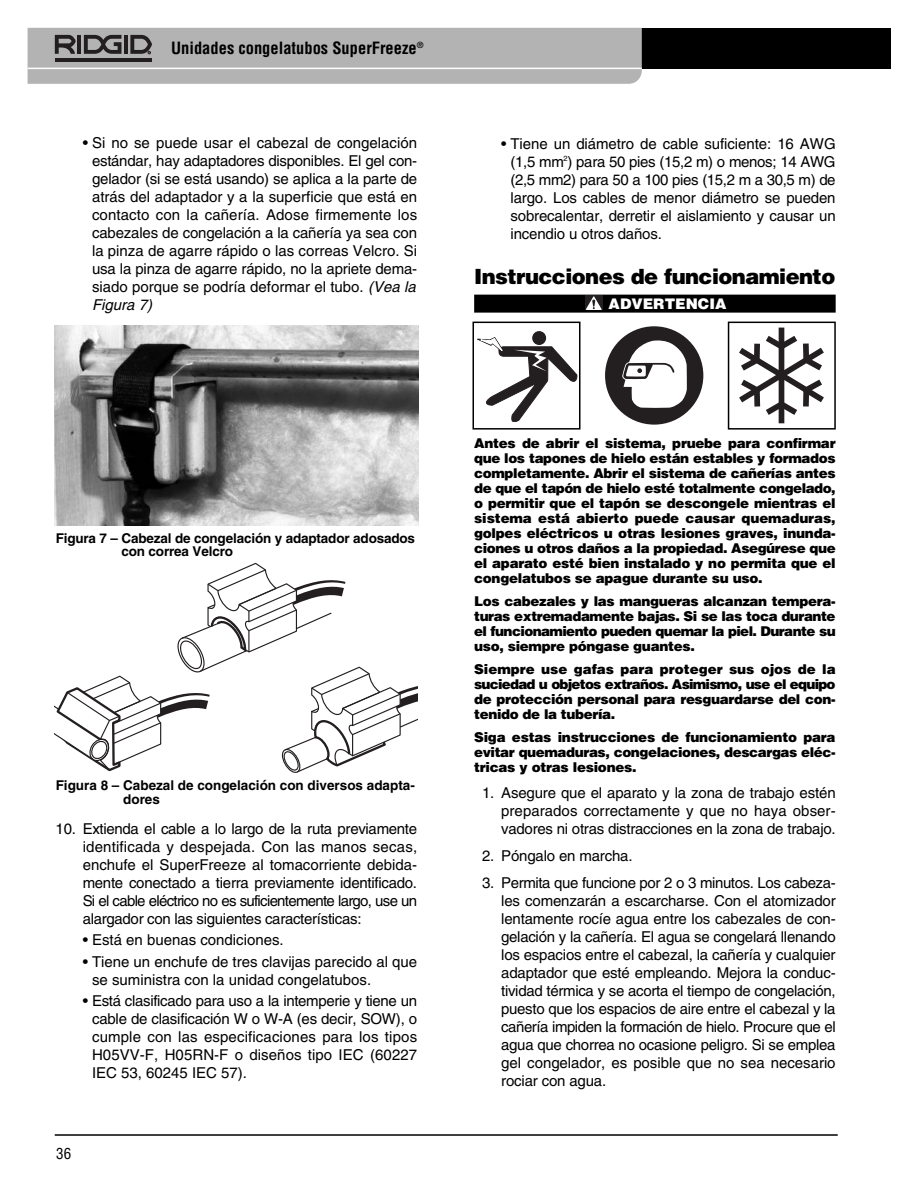
<style>
.page{position:relative;width:918px;height:1188px;background:#fff}
.page>*{position:absolute;margin:0;border:0;box-sizing:border-box;transform-origin:0 0}
.t1{font:900 21px "Helvetica";letter-spacing:-.025em;color:#000}
.t2{font:700 condensed 16.5px "Helvetica";color:#000}
.t3{font:15px/18px "Helvetica";color:#000;text-align:justify}
.t4{font:condensed 15px "Helvetica";color:#000}
.t5{font:900 14.7px "Helvetica";color:#fff}
.t6{font:900 13.5px/15px "Helvetica";letter-spacing:-.025em;color:#000;text-align:justify}
.t7{font:700 13.5px/13.5px "Helvetica";letter-spacing:-.01em;color:#000}
.s1{font-style:italic}
</style>
<div class="page">
<hr style="left:55px;top:1134px;width:783px;height:2px;background:#000">
<div style="left:464px;top:28px;width:427px;height:41px;background:#000"></div>
<svg style="left:28px;top:28px;width:614px;height:56px;background:#afafaf"></svg>
<div style="left:474px;top:295px;width:362px;height:18px;background:#000"></div>
<div style="left:585px;top:295px;width:17px;height:15px;background:#231f20"></div>
<svg style="left:586px;top:296px;width:16px;height:14px"></svg>
<img style="left:55px;top:325px;width:363px;height:201px">
<svg style="left:477px;top:331px;width:100px;height:91px"></svg>
<div style="left:472px;top:322px;width:108px;height:108px;border:2px solid #000"></div>
<div style="left:779px;top:328px;width:5px;height:95px;background:#231f20"></div>
<svg style="left:739px;top:332px;width:85px;height:87px"></svg>
<div style="left:728px;top:322px;width:108px;height:108px;border:2px solid #000"></div>
<svg style="left:605px;top:326px;width:98px;height:99px"></svg>
<svg style="left:54px;top:563px;width:364px;height:210px"></svg>
<p class="t2" style="left:171px;top:41px;width:254px">Unidades congelatubos SuperFreeze<sup>®</sup></p>
<p class="t3" style="left:92px;top:135px;width:328px;text-indent:-9px">• Si no se puede usar el cabezal de congelación estándar, hay adaptadores disponibles. El gel con&shy;gelador (si se está usando) se aplica a la parte de atrás del adaptador y a la superficie que está en contacto con la cañería. Adose firmemente los cabezales de congelación a la cañería ya sea con la pinza de agarre rápido o las correas Velcro. Si usa la pinza de agarre rápido, no la apriete dema&shy;siado porque se podría deformar el tubo. <span class="s1">(Vea la Figura 7)</span></p>
<p class="t7" style="left:121px;top:532px;width:295px;text-indent:-66px">Figura 7 – Cabezal de congelación y adaptador adosados con correa Velcro</p>
<p class="t7" style="left:123px;top:780px;width:293px;text-indent:-68px">Figura 8 – Cabezal de congelación con diversos adapta&shy;dores</p>
<p class="t3" style="left:83px;top:821px;width:336px;text-indent:-27px">10. Extienda el cable a lo largo de la ruta previamente identificada y despejada. Con las manos secas, enchufe el SuperFreeze al tomacorriente debida&shy;mente conectado a tierra previamente identificado.<br>Si el cable eléctrico no es suficientemente largo, use un alargador con las siguientes características:</p>
<p class="t3" style="left:83px;top:933px;width:203px">• Está en buenas condiciones.</p>
<p class="t3" style="left:92px;top:954px;width:327px;text-indent:-9px">• Tiene un enchufe de tres clavijas parecido al que se suministra con la unidad congelatubos.</p>
<p class="t3" style="left:92px;top:993px;width:327px;text-indent:-9px">• Está clasificado para uso a la intemperie y tiene un cable de clasificación W o W-A (es decir, SOW), o cumple con las especificaciones para los tipos H05VV-F, H05RN-F o diseños tipo IEC (60227<br>IEC 53, 60245 IEC 57).</p>
<p class="t4" style="left:56px;top:1148px;width:16px">36</p>
<p class="t3" style="left:511px;top:136px;width:327px;text-indent:-9px">• Tiene un diámetro de cable suficiente: 16 AWG (1,5 mm<sup>2</sup>) para 50 pies (15,2 m) o menos; 14 AWG (2,5 mm2) para 50 a 100 pies (15,2 m a 30,5 m) de largo. Los cables de menor diámetro se pueden sobrecalentar, derretir el aislamiento y causar un incendio u otros daños.</p>
<h1 class="t1" style="left:474px;top:269px;width:363px">Instrucciones de funcionamiento</h1>
<p class="t5" style="left:609px;top:298px;width:119px">ADVERTENCIA</p>
<p class="t6" style="left:474px;top:436px;width:363px">Antes de abrir el sistema, pruebe para confirmar que los tapones de hielo están estables y formados com ple tamente. Abrir el sistema de cañerías antes de que el tapón de hielo esté totalmente congelado, o permitir que el tapón se descongele mientras el sistema está abierto puede causar quemaduras, golpes eléctricos u otras lesiones graves, inunda&shy;ciones u otros daños a la propiedad. Asegúrese que el aparato esté bien instalado y no permita que el congelatubos se apague durante su uso.</p>
<p class="t6" style="left:474px;top:595px;width:363px">Los cabezales y las mangueras alcanzan tempera&shy;turas extremadamente bajas. Si se las toca durante el funcionamiento pueden quemar la piel. Durante su uso, siempre póngase guantes.</p>
<p class="t6" style="left:474px;top:663px;width:363px">Siempre use gafas para proteger sus ojos de la suciedad u objetos extraños. Asimismo, use el equipo de protección personal para resguardarse del con&shy;tenido de la tubería.</p>
<p class="t6" style="left:474px;top:731px;width:363px">Siga estas instrucciones de funcionamiento para evitar quemaduras, congelaciones, descargas eléc&shy;tricas y otras lesiones.</p>
<p class="t3" style="left:501px;top:785px;width:336px;text-indent:-19px">1. Asegure que el aparato y la zona de trabajo estén preparados correctamente y que no haya obser&shy;vadores ni otras distracciones en la zona de trabajo.</p>
<p class="t3" style="left:482px;top:848px;width:152px">2. Póngalo en marcha.</p>
<p class="t3" style="left:501px;top:875px;width:336px;text-indent:-19px">3. Permita que funcione por 2 o 3 minutos. Los cabeza&shy;les comenzarán a escarcharse. Con el atomizador lentamente rocíe agua entre los cabezales de con&shy;gelación y la cañería. El agua se congelará llenando los espacios entre el cabezal, la cañería y cualquier adaptador que esté empleando. Mejora la conduc&shy;tividad térmica y se acorta el tiempo de congelación, puesto que los espacios de aire entre el cabezal y la cañería impiden la formación de hielo. Procure que el agua que chorrea no ocasione peligro. Si se emplea gel congelador, es posible que no sea necesario rociar con agua.</p>
</div>
